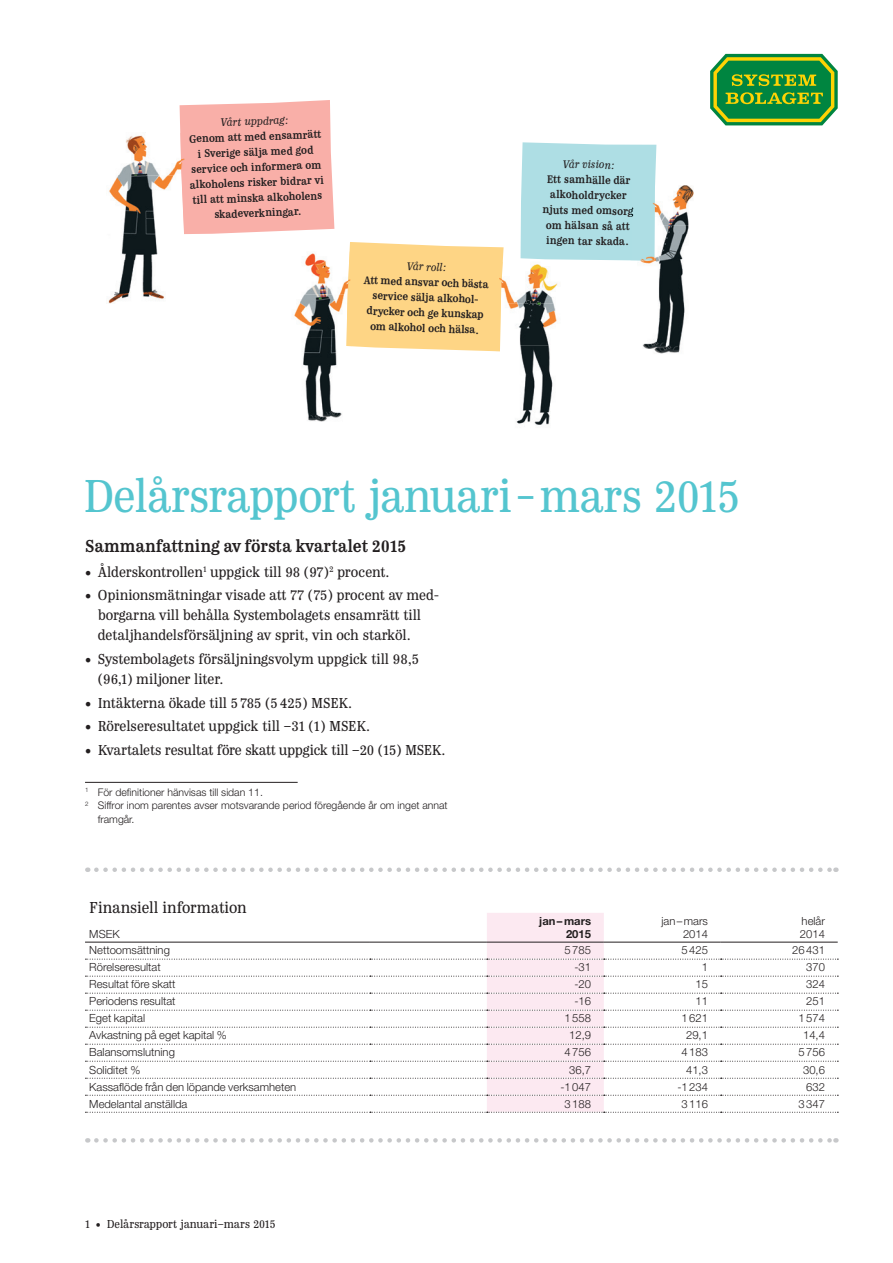
<style>
.page{position:relative;width:893px;height:1263px;background:#fff}
.page>*{position:absolute;margin:0;border:0;box-sizing:border-box;transform-origin:0 0}
.t1{font:48px "Monopol Text";letter-spacing:-.035em;color:#54c5cf}
.t2{font:700 18px "Monopol Text";letter-spacing:-.02em;color:#231f20}
.t3{font:16.5px "Monopol Text";letter-spacing:-.02em;color:#231f20}
.t4{font:15px/20.2px "Monopol Text";letter-spacing:-.02em;color:#231f20}
.t5{font:12px "Monopol Text";letter-spacing:-.02em;color:#231f20}
.t6{font:700 11.55px/15.3px "Monopol Text";color:#231f20;text-align:center}
.t7{font:italic 11.55px "Monopol Text";color:#231f20}
.t8{font:300 11.25px/12.8px "Helvetica Neue LT Std";color:#231f20;text-align:right}
.t9{font:700 11.25px/12.8px "Helvetica Neue LT Std";color:#231f20;text-align:right}
.t10{font:300 10.5px "Helvetica Neue LT Std";color:#231f20}
</style>
<div class="page">
<svg style="left:710px;top:54px;width:128px;height:71px;background:#479d3d"></svg>
<svg style="left:85px;top:913px;width:753px;height:200px"></svg>
<hr style="left:85px;top:942px;width:285px;height:1px;background:#231f20">
<hr style="left:370px;top:942px;width:117px;height:1px;background:#231f20">
<hr style="left:487px;top:942px;width:117px;height:1px;background:#231f20">
<hr style="left:604px;top:942px;width:117px;height:1px;background:#231f20">
<hr style="left:721px;top:942px;width:117px;height:1px;background:#231f20">
<svg style="left:96px;top:1138px;width:740px;height:4px"></svg>
<svg style="left:96px;top:867px;width:740px;height:5px"></svg>
<hr style="left:85px;top:782px;width:213px;height:1px;background:#231f20">
<div style="left:180px;top:100px;width:154px;height:134px;background:#f9afa8"></div>
<div style="left:349px;top:242px;width:155px;height:109px;background:#fed585"></div>
<img style="left:119px;top:135px;width:61px;height:40px">
<img style="left:109px;top:175px;width:65px;height:43px">
<img style="left:108px;top:218px;width:56px;height:86px">
<img style="left:180px;top:133px;width:5px;height:101px">
<img style="left:305px;top:253px;width:41px;height:41px">
<img style="left:294px;top:294px;width:51px;height:44px">
<img style="left:303px;top:338px;width:49px;height:84px">
<img style="left:346px;top:251px;width:6px;height:95px">
<img style="left:656px;top:185px;width:38px;height:40px">
<img style="left:640px;top:225px;width:49px;height:129px">
<div style="left:521px;top:142px;width:135px;height:119px;background:#aedee4"></div>
<img style="left:503px;top:261px;width:55px;height:84px">
<img style="left:496px;top:345px;width:57px;height:80px">
<img style="left:496px;top:261px;width:7px;height:90px">
<svg style="left:526px;top:300px;width:15px;height:6px"></svg>
<p class="t7" style="left:220px;top:115px;width:69px;rotate:-2deg">Vårt uppdrag:</p>
<p class="t6" style="left:188px;top:131px;width:136px;rotate:-2deg">Genom att med ensamrätt i Sverige sälja med god service och informera om alkoholens risker bidrar vi till att minska alkoholens skadeverkningar.</p>
<p class="t7" style="left:407px;top:259px;width:41px;rotate:2deg">Vår roll:</p>
<p class="t6" style="left:364px;top:272px;width:127px;rotate:2deg">Att med ansvar och bästa service sälja alkohol&shy;drycker och ge kunskap om alkohol och hälsa.</p>
<p class="t7" style="left:563px;top:157px;width:53px;rotate:1deg">Vår vision:</p>
<p class="t6" style="left:543px;top:171px;width:93px;rotate:1deg">Ett samhälle där alkoholdrycker njuts med omsorg om hälsan så att ingen tar skada.</p>
<h1 class="t1" style="left:83px;top:465px;width:659px">Delårsrapport januari – mars 2015</h1>
<p class="t2" style="left:85px;top:534px;width:323px">Sammanfattning av första kvartalet 2015</p>
<p class="t4" style="left:85px;top:561px;width:306px">• Ålderskontrollen<sup>1</sup> uppgick till 98 (97)<sup>2</sup> procent.</p>
<p class="t4" style="left:98px;top:584px;width:343px;text-indent:-13px">• Opinionsmätningar visade att 77 (75) procent av med&shy;borgarna vill behålla Systembolagets ensamrätt till detaljhandelsförsäljning av sprit, vin och starköl.</p>
<p class="t4" style="left:98px;top:648px;width:323px;text-indent:-13px">• Systembolagets försäljningsvolym uppgick till 98,5 (96,1) miljoner liter.</p>
<p class="t4" style="left:85px;top:692px;width:269px">• Intäkterna ökade till 5 785 (5 425) MSEK.</p>
<p class="t4" style="left:85px;top:715px;width:287px">• Rörelseresultatet uppgick till –31 (1) MSEK.</p>
<p class="t4" style="left:85px;top:739px;width:362px">• Kvartalets resultat före skatt uppgick till –20 (15) MSEK.</p>
<p class="t10" style="left:85px;top:786px;width:179px"><sup>1</sup> För definitioner hänvisas till sidan 11.</p>
<p class="t10" style="left:85px;top:799px;width:364px"><sup>2</sup> Siffror inom parentes avser motsvarande period föregående år om inget annat</p>
<p class="t10" style="left:98px;top:813px;width:38px">framgår.</p>
<p class="t3" style="left:89px;top:897px;width:159px">Finansiell information</p>
<p class="t8" style="left:89px;top:927px;width:32px">MSEK</p>
<p class="t9" style="left:539px;top:914px;width:53px">jan – mars<br>2015</p>
<p class="t8" style="left:661px;top:914px;width:48px">jan – mars<br>2014</p>
<p class="t8" style="left:800px;top:914px;width:27px;text-align:left">helår<br>2014</p>
<p class="t8" style="left:89px;top:944px;width:82px">Nettoomsättning</p>
<p class="t8" style="left:565px;top:944px;width:28px">5 785</p>
<p class="t8" style="left:682px;top:944px;width:28px">5 425</p>
<p class="t8" style="left:792px;top:944px;width:34px">26 431</p>
<p class="t8" style="left:89px;top:961px;width:73px">Rörelseresultat</p>
<p class="t8" style="left:574px;top:961px;width:18px">-31</p>
<p class="t8" style="left:702px;top:961px;width:8px">1</p>
<p class="t8" style="left:806px;top:961px;width:20px">370</p>
<p class="t8" style="left:89px;top:978px;width:88px">Resultat före skatt</p>
<p class="t8" style="left:574px;top:978px;width:18px">-20</p>
<p class="t8" style="left:695px;top:978px;width:14px">15</p>
<p class="t8" style="left:806px;top:978px;width:20px">324</p>
<p class="t8" style="left:89px;top:995px;width:88px">Periodens resultat</p>
<p class="t8" style="left:574px;top:995px;width:18px">-16</p>
<p class="t8" style="left:695px;top:995px;width:14px">11</p>
<p class="t8" style="left:806px;top:995px;width:20px">251</p>
<p class="t8" style="left:89px;top:1012px;width:57px">Eget kapital</p>
<p class="t8" style="left:565px;top:1012px;width:28px">1 558</p>
<p class="t8" style="left:682px;top:1012px;width:28px">1 621</p>
<p class="t8" style="left:798px;top:1012px;width:28px">1 574</p>
<p class="t8" style="left:89px;top:1029px;width:139px">Avkastning på eget kapital %</p>
<p class="t8" style="left:569px;top:1029px;width:23px">12,9</p>
<p class="t8" style="left:686px;top:1029px;width:23px">29,1</p>
<p class="t8" style="left:803px;top:1029px;width:23px">14,4</p>
<p class="t8" style="left:89px;top:1046px;width:87px">Balansomslutning</p>
<p class="t8" style="left:565px;top:1046px;width:28px">4 756</p>
<p class="t8" style="left:682px;top:1046px;width:28px">4 183</p>
<p class="t8" style="left:798px;top:1046px;width:28px">5 756</p>
<p class="t8" style="left:89px;top:1063px;width:53px">Soliditet %</p>
<p class="t8" style="left:569px;top:1063px;width:23px">36,7</p>
<p class="t8" style="left:686px;top:1063px;width:23px">41,3</p>
<p class="t8" style="left:803px;top:1063px;width:23px">30,6</p>
<p class="t8" style="left:89px;top:1080px;width:208px">Kassaflöde från den löpande verksamheten</p>
<p class="t8" style="left:560px;top:1080px;width:32px">-1 047</p>
<p class="t8" style="left:677px;top:1080px;width:32px">-1 234</p>
<p class="t8" style="left:806px;top:1080px;width:20px">632</p>
<p class="t8" style="left:89px;top:1097px;width:100px">Medelantal anställda</p>
<p class="t8" style="left:565px;top:1097px;width:28px">3 188</p>
<p class="t8" style="left:682px;top:1097px;width:28px">3 116</p>
<p class="t8" style="left:798px;top:1097px;width:28px">3 347</p>
<p class="t5" style="left:85px;top:1216px;width:192px">1 • Delårsrapport januari–mars 2015</p>
</div>
